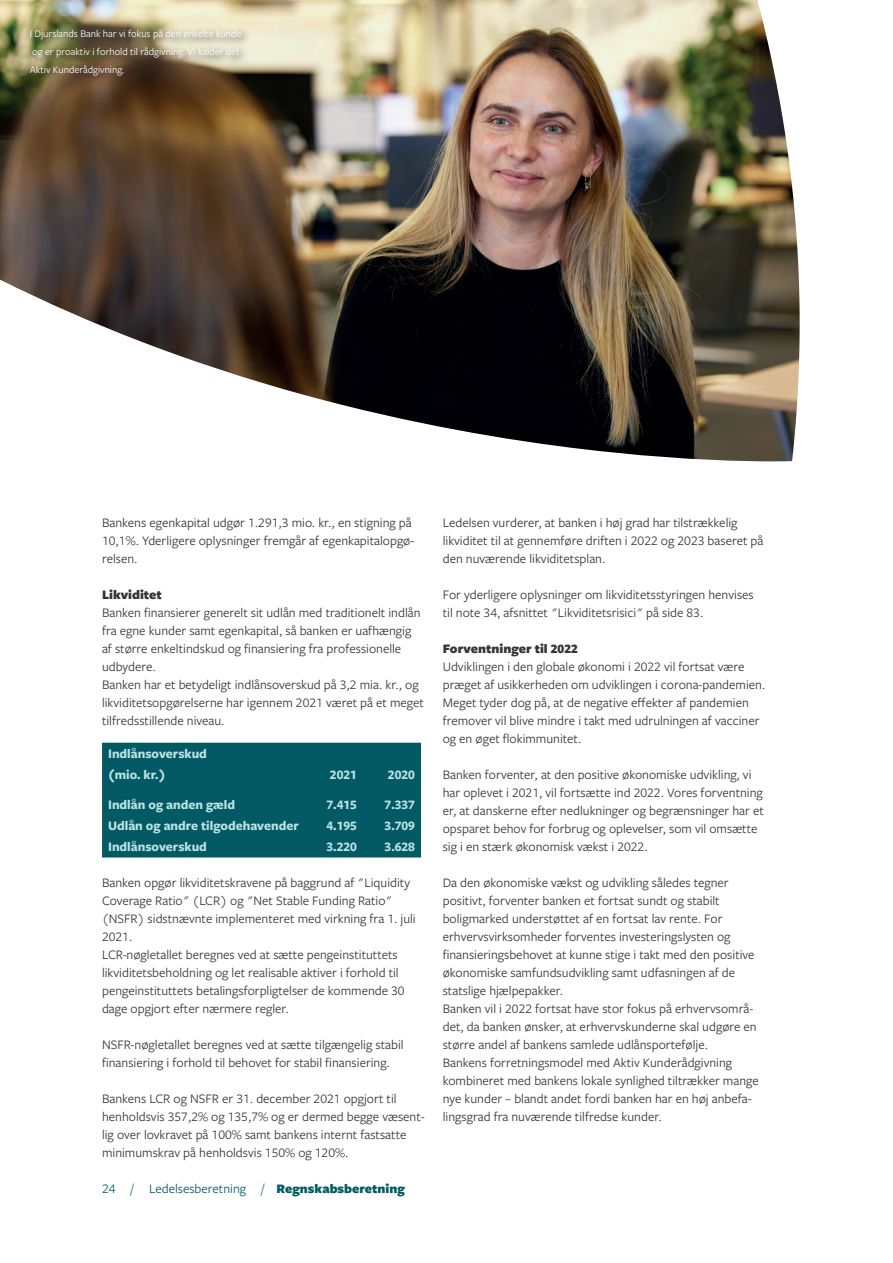
<style>
.page{position:relative;width:893px;height:1263px;background:#fff}
.page>*{position:absolute;margin:0;border:0;box-sizing:border-box;transform-origin:0 0}
.t1{font:13.5px/18px "Freight Sans Pro";color:#363536}
.t2{font:700 13.5px/21.3px "Freight Sans Pro";color:#bce3e5}
.t3{font:13.5px "Freight Sans Pro";color:#035a64}
.t4{font:900 13.5px "Freight Sans Pro";color:#363536}
.t5{font:10.5px/18px "Freight Sans Pro";color:#fff}
.s1{font-weight:900}
</style>
<div class="page">
<div style="left:102px;top:743px;width:319px;height:114px;background:#035a64"></div>
<img style="left:0;top:0;width:800px;height:461px">
<svg style="left:26px;top:25px;width:225px;height:61px;background:#817659"></svg>
<p class="t5" style="left:30px;top:24px;width:213px">I Djurslands Bank har vi fokus på den enkelte kunde og er proaktiv i forhold til rådgivning. Vi kalder det<br>Aktiv Kunderådgivning.</p>
<p class="t1" style="left:102px;top:513px;width:314px">Bankens egenkapital udgør 1.291,3 mio. kr., en stigning på<br>10,1%. Yderligere oplysninger fremgår af egenkapitalopgø&shy;relsen.</p>
<p class="t4" style="left:102px;top:585px;width:61px">Likviditet</p>
<p class="t1" style="left:102px;top:603px;width:323px">Banken finansierer generelt sit udlån med traditionelt indlån fra egne kunder samt egenkapital, så banken er uafhængig af større enkeltindskud og finansiering fra professionelle udbydere.<br>Banken har et betydeligt indlånsoverskud på 3,2 mia. kr., og likviditetsopgørelserne har igennem 2021 været på et meget tilfredsstillende niveau.</p>
<p class="t2" style="left:108px;top:742px;width:100px">Indlånsoverskud (mio. kr.)</p>
<p class="t2" style="left:330px;top:764px;width:28px">2021</p>
<p class="t2" style="left:388px;top:764px;width:28px">2020</p>
<p class="t2" style="left:108px;top:793px;width:129px">Indlån og anden gæld</p>
<p class="t2" style="left:327px;top:793px;width:32px">7.415</p>
<p class="t2" style="left:385px;top:793px;width:32px">7.337</p>
<p class="t2" style="left:108px;top:815px;width:192px">Udlån og andre tilgodehavender</p>
<p class="t2" style="left:327px;top:815px;width:32px">4.195</p>
<p class="t2" style="left:385px;top:815px;width:32px">3.709</p>
<p class="t2" style="left:108px;top:836px;width:100px">Indlånsoverskud</p>
<p class="t2" style="left:327px;top:836px;width:32px">3.220</p>
<p class="t2" style="left:385px;top:836px;width:32px">3.628</p>
<p class="t1" style="left:102px;top:873px;width:315px">Banken opgør likviditetskravene på baggrund af "Liquidity Coverage Ratio" (LCR) og "Net Stable Funding Ratio" (NSFR) sidstnævnte implementeret med virkning fra 1. juli 2021.<br>LCR-nøgletallet beregnes ved at sætte pengeinstituttets likviditetsbeholdning og let realisable aktiver i forhold til pengeinstituttets betalingsforpligtelser de kommende 30 dage opgjort efter nærmere regler.</p>
<p class="t1" style="left:102px;top:1035px;width:303px">NSFR-nøgletallet beregnes ved at sætte tilgængelig stabil finansiering i forhold til behovet for stabil finansiering.</p>
<p class="t1" style="left:102px;top:1089px;width:324px">Bankens LCR og NSFR er 31. december 2021 opgjort til henholdsvis 357,2% og 135,7% og er dermed begge væsent&shy;lig over lovkravet på 100% samt bankens internt fastsatte minimumskrav på henholdsvis 150% og 120%.</p>
<p class="t3" style="left:102px;top:1179px;width:304px">24 / Ledelsesberetning / <span class="s1">Regnskabsberetning</span></p>
<p class="t1" style="left:443px;top:513px;width:322px">Ledelsen vurderer, at banken i høj grad har tilstrækkelig likviditet til at gennemføre driften i 2022 og 2023 baseret på den nuværende likviditetsplan.</p>
<p class="t1" style="left:443px;top:585px;width:313px">For yderligere oplysninger om likviditetsstyringen henvises til note 34, afsnittet "Likviditetsrisici" på side 83.</p>
<p class="t4" style="left:443px;top:639px;width:137px">Forventninger til 2022</p>
<p class="t1" style="left:443px;top:657px;width:324px">Udviklingen i den globale økonomi i 2022 vil fortsat være præget af usikkerheden om udviklingen i corona-pandemien.<br>Meget tyder dog på, at de negative effekter af pandemien fremover vil blive mindre i takt med udrulningen af vacciner og en øget flokimmunitet.</p>
<p class="t1" style="left:443px;top:765px;width:323px">Banken forventer, at den positive økonomiske udvikling, vi har oplevet i 2021, vil fortsætte ind 2022. Vores forventning er, at danskerne efter nedlukninger og begrænsninger har et opsparet behov for forbrug og oplevelser, som vil omsætte sig i en stærk økonomisk vækst i 2022.</p>
<p class="t1" style="left:443px;top:873px;width:318px">Da den økonomiske vækst og udvikling således tegner positivt, forventer banken et fortsat sundt og stabilt boligmarked understøttet af en fortsat lav rente. For erhvervsvirksomheder forventes investeringslysten og finansieringsbehovet at kunne stige i takt med den positive økonomiske samfundsudvikling samt udfasningen af de statslige hjælpepakker.<br>Banken vil i 2022 fortsat have stor fokus på erhvervsområ&shy;det, da banken ønsker, at erhvervskunderne skal udgøre en større andel af bankens samlede udlånsportefølje.<br>Bankens forretningsmodel med Aktiv Kunderådgivning kombineret med bankens lokale synlighed tiltrækker mange nye kunder – blandt andet fordi banken har en høj anbefa&shy;lingsgrad fra nuværende tilfredse kunder.</p>
</div>
